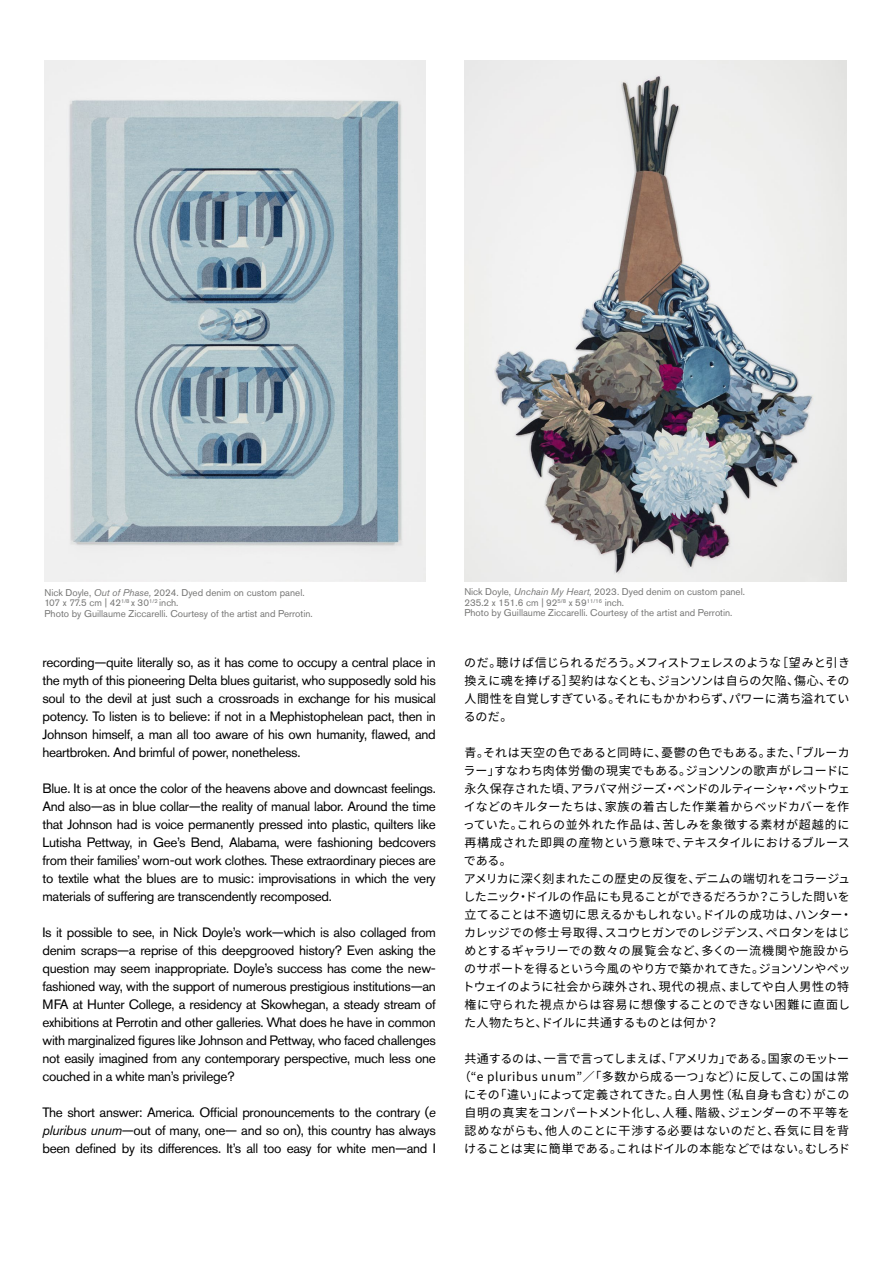
<style>
.page{position:relative;width:893px;height:1263px;background:#fff}
.page>*{position:absolute;margin:0;border:0;box-sizing:border-box;transform-origin:0 0}
.t1{font:13.5px/18px "Akzidenz Grotesk Pro";letter-spacing:-.025em;color:#000;text-align:justify}
.t2{font:12px/18px "Noto Sans CJ Kjp";letter-spacing:.015em;color:#000;text-align:justify}
.t3{font:9.75px/10.5px "Akzidenz Grotesk Pro";color:#777776}
.s1{font-style:italic}
</style>
<div class="page">
<img style="left:464px;top:60px;width:382px;height:522px">
<img style="left:45px;top:61px;width:380px;height:521px">
<p class="t3" style="left:45px;top:587px;width:270px">Nick Doyle, <span class="s1">Out of Phase,</span> 2024. Dyed denim on custom panel.<br>107 x 77.5 cm | 42<sup>1/8</sup> x 30<sup>1/2</sup> inch.<br>Photo by Guillaume Ziccarelli. Courtesy of the artist and Perrotin.</p>
<p class="t3" style="left:464px;top:587px;width:282px">Nick Doyle, <span class="s1">Unchain My Heart,</span> 2023. Dyed denim on custom panel.<br>235.2 x 151.6 cm | 92<sup>5/8</sup> x 59<sup>11/16</sup> inch.<br>Photo by Guillaume Ziccarelli. Courtesy of the artist and Perrotin.</p>
<p class="t1" style="left:43px;top:654px;width:395px">recording—quite literally so, as it has come to occupy a central place in the myth of this pioneering Delta blues guitarist, who supposedly sold his soul to the devil at just such a crossroads in exchange for his musical potency. To listen is to believe: if not in a Mephistophelean pact, then in Johnson himself, a man all too aware of his own humanity, flawed, and heartbroken. And brimful of power, nonetheless.</p>
<p class="t1" style="left:43px;top:779px;width:395px">Blue. It is at once the color of the heavens above and downcast feelings.<br>And also—as in blue collar—the reality of manual labor. Around the time that Johnson had is voice permanently pressed into plastic, quilters like Lutisha Pettway, in Gee’s Bend, Alabama, were fashioning bedcovers from their families’ worn-out work clothes. These extraordinary pieces are to textile what the blues are to music: improvisations in which the very materials of suffering are transcendently recomposed.</p>
<p class="t1" style="left:43px;top:923px;width:395px">Is it possible to see, in Nick Doyle’s work—which is also collaged from denim scraps—a reprise of this deepgrooved history? Even asking the question may seem inappropriate. Doyle’s success has come the new&shy;fashioned way, with the support of numerous prestigious institutions—an MFA at Hunter College, a residency at Skowhegan, a steady stream of exhibitions at Perrotin and other galleries. What does he have in common with marginalized figures like Johnson and Pettway, who faced challenges not easily imagined from any contemporary perspective, much less one couched in a white man’s privilege?</p>
<p class="t1" style="left:43px;top:1103px;width:395px">The short answer: America. Official pronouncements to the contrary (<span class="s1">e pluribus unum</span>—out of many, one— and so on), this country has always been defined by its differences. It’s all too easy for white men—and I</p>
<p class="t2" style="left:464px;top:654px;width:388px">のだ。聴けば信じられるだろう。メフィストフェレスのような［望みと引き換えに魂を捧げる］契約はなくとも、ジョンソンは自らの欠陥、傷心、その人間性を自覚しすぎている。それにもかかわらず、パワーに満ち溢れているのだ。</p>
<p class="t2" style="left:463px;top:744px;width:391px;text-align:left">青。それは天空の色であると同時に、憂鬱の色でもある。また、「ブルーカラー」すなわち肉体労働の現実でもある。ジョンソンの歌声がレコードに永久保存された頃、アラバマ州ジーズ・ベンドのルティーシャ・ペットウェイなどのキルターたちは、家族の着古した作業着からベッドカバーを作っていた。これらの並外れた作品は、苦しみを象徴する素材が超越的に再構成された即興の産物という意味で、テキスタイルにおけるブルースである。<br>アメリカに深く刻まれたこの歴史の反復を、デニムの端切れをコラージュしたニック・ドイルの作品にも見ることができるだろうか？こうした問いを立てることは不適切に思えるかもしれない。ドイルの成功は、ハンター・カレッジでの修士号取得、スコウヒガンでのレジデンス、ペロタンをはじめとするギャラリーでの数々の展覧会など、多くの一流機関や施設からのサポートを得るという今風のやり方で築かれてきた。ジョンソンやペットウェイのように社会から疎外され、現代の視点、ましてや白人男性の特権に守られた視点からは容易に想像することのできない困難に直面した人物たちと、ドイルに共通するものとは何か？</p>
<p class="t2" style="left:459px;top:1050px;width:393px;text-align:center">共通するのは、一言で言ってしまえば、「アメリカ」である。国家のモットー（“e pluribus unum”／「多数から成る一つ」など）に反して、この国は常にその「違い」によって定義されてきた。白人男性（私自身も含む）がこの自明の真実をコンパートメント化し、人種、階級、ジェンダーの不平等を認めながらも、他人のことに干渉する必要はないのだと、呑気に目を背けることは実に簡単である。これはドイルの本能などではない。むしろド</p>
</div>
